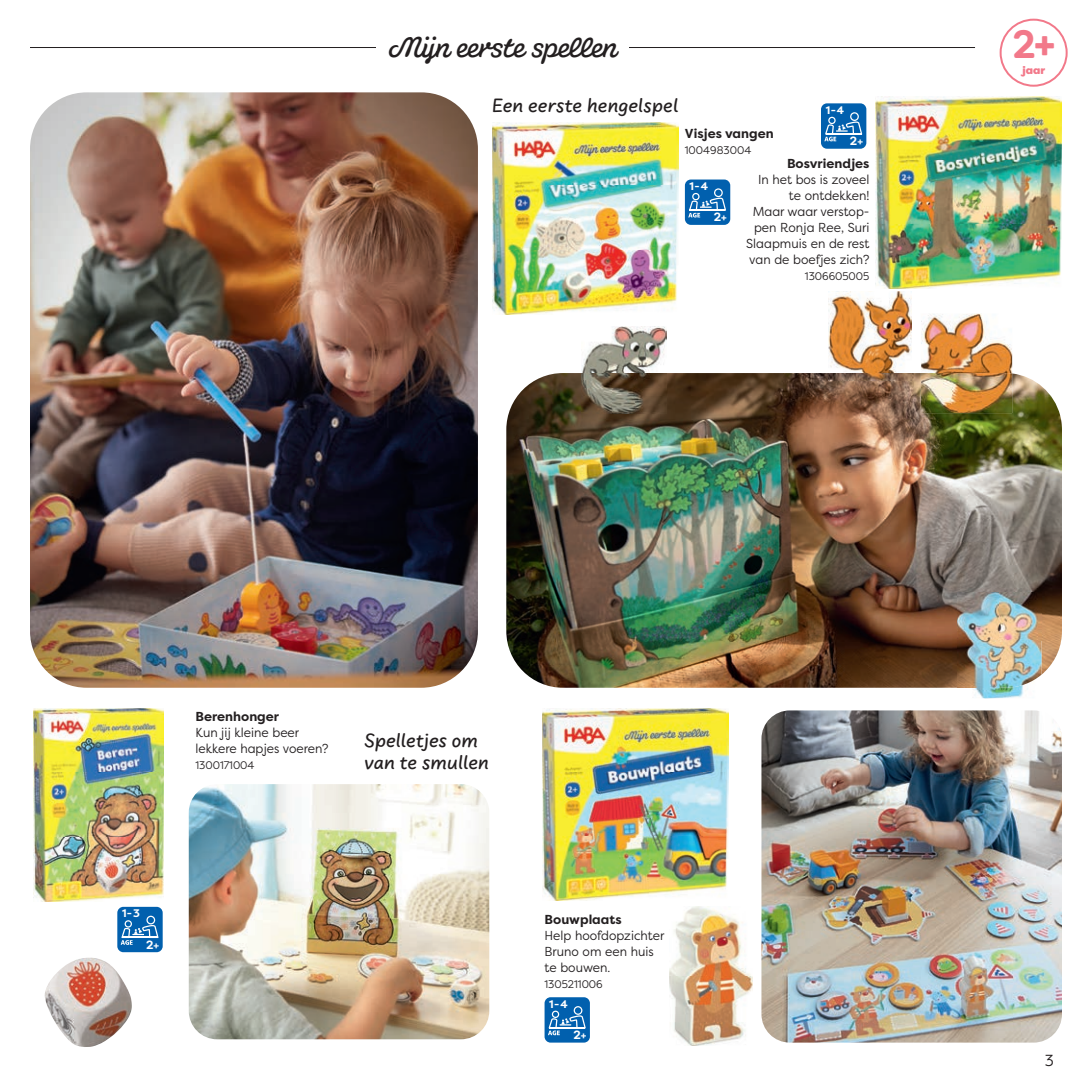
<style>
.page{position:relative;width:1092px;height:1092px;background:#fff}
.page>*{position:absolute;margin:0;border:0;box-sizing:border-box;transform-origin:0 0}
.t1{font:700 39.6px "Filson Soft";color:#f2798a;scale:.94 1}
.t2{font:28px "Susa";color:#231f20}
.t3{font:500 20px/22px "Uberhand Pro";letter-spacing:.005em;color:#231f20}
.t4{font:16px "Filson Pro";color:#231f20;scale:.94 1}
.t5{font:13px/16px "Filson Pro";color:#231f20;scale:.94 1}
.t6{font:700 13px "Filson Pro";color:#231f20}
.t7{font:700 12px "Filson Pro";color:#fff}
.t8{font:11px "Filson Pro";color:#231f20;scale:.94 1}
.t9{font:700 11px "Filson Pro";color:#fff}
.t10{font:800 10.8px "Filson Soft";color:#f2798a}
.s1{font-size:10px}
</style>
<div class="page">
<img style="left:30px;top:92px;width:448px;height:596px">
<img style="left:761px;top:710px;width:301px;height:332px">
<hr style="left:30px;top:47px;width:945px;height:1px;background:#231f20">
<div style="left:376px;top:36px;width:253px;height:33px;background:#fff"></div>
<img style="left:189px;top:784px;width:300px;height:255px">
<img style="left:492px;top:122px;width:186px;height:192px">
<img style="left:875px;top:96px;width:187px;height:193px">
<img style="left:542px;top:708px;width:186px;height:192px">
<img style="left:34px;top:708px;width:130px;height:193px">
<img style="left:506px;top:373px;width:556px;height:315px">
<div style="left:117px;top:907px;width:46px;height:45px;background:#0160ae;border-radius:6px"></div>
<svg style="left:121px;top:915px;width:38px;height:30px"></svg>
<div style="left:544px;top:997px;width:46px;height:45px;background:#0160ae;border-radius:6px"></div>
<svg style="left:548px;top:1006px;width:38px;height:29px"></svg>
<div style="left:685px;top:179px;width:45px;height:46px;background:#0160ae;border-radius:6px"></div>
<svg style="left:688px;top:188px;width:38px;height:29px"></svg>
<div style="left:821px;top:103px;width:45px;height:46px;background:#0160ae;border-radius:6px"></div>
<svg style="left:824px;top:112px;width:38px;height:29px"></svg>
<img style="left:45px;top:957px;width:87px;height:90px">
<img style="left:669px;top:907px;width:84px;height:138px">
<img style="left:974px;top:688px;width:54px;height:10px">
<img style="left:958px;top:593px;width:83px;height:95px">
<img style="left:921px;top:313px;width:91px;height:100px">
<img style="left:828px;top:291px;width:84px;height:89px">
<img style="left:581px;top:327px;width:85px;height:86px">
<div style="left:999px;top:19px;width:68px;height:68px;border:2px solid #f2798a;border-radius:50%"></div>
<h2 class="t2" style="left:388px;top:29px;width:229px">Mijn eerste spellen</h2>
<h3 class="t3" style="left:492px;top:93px;width:188px">Een eerste hengelspel</h3>
<p class="t6" style="left:685px;top:126px;width:90px">Visjes vangen</p>
<p class="t8" style="left:685px;top:143px;width:72px">1004983004</p>
<p class="t9" style="left:826px;top:103px;width:20px">1 - 4</p>
<p class="t7" style="left:850px;top:133px;width:14px">2 <span class="s1">+</span></p>
<p class="t9" style="left:689px;top:179px;width:20px">1 - 4</p>
<p class="t7" style="left:714px;top:210px;width:14px">2 <span class="s1">+</span></p>
<p class="t6" style="left:787px;top:155px;width:84px">Bosvriendjes</p>
<p class="t5" style="left:746px;top:171px;width:133px;text-align:right">In het bos is zoveel te ontdekken!<br>Maar waar verstop&shy;pen Ronja Ree, Suri<br>Slaapmuis en de rest van de boefjes zich?</p>
<p class="t8" style="left:805px;top:269px;width:70px">1306605005</p>
<h1 class="t1" style="left:1012px;top:19px;width:47px">2+</h1>
<p class="t10" style="left:1022px;top:63px;width:24px">jaar</p>
<p class="t6" style="left:195px;top:708px;width:85px">Berenhonger</p>
<p class="t5" style="left:195px;top:724px;width:143px">Kun jij kleine beer lekkere hapjes voeren?</p>
<p class="t8" style="left:195px;top:758px;width:64px">1300171004</p>
<h3 class="t3" style="left:364px;top:728px;width:126px">Spelletjes om van te smullen</h3>
<p class="t9" style="left:122px;top:906px;width:19px">1 - 3</p>
<p class="t7" style="left:146px;top:937px;width:14px">2 <span class="s1">+</span></p>
<p class="t6" style="left:544px;top:911px;width:79px">Bouwplaats</p>
<p class="t5" style="left:544px;top:926px;width:129px">Help hoofdopzichter<br>Bruno om een huis te bouwen.</p>
<p class="t8" style="left:544px;top:976px;width:63px">1305211006</p>
<p class="t9" style="left:549px;top:997px;width:20px">1 - 4</p>
<p class="t7" style="left:573px;top:1027px;width:14px">2 <span class="s1">+</span></p>
<p class="t4" style="left:1045px;top:1050px;width:11px">3</p>
</div>
